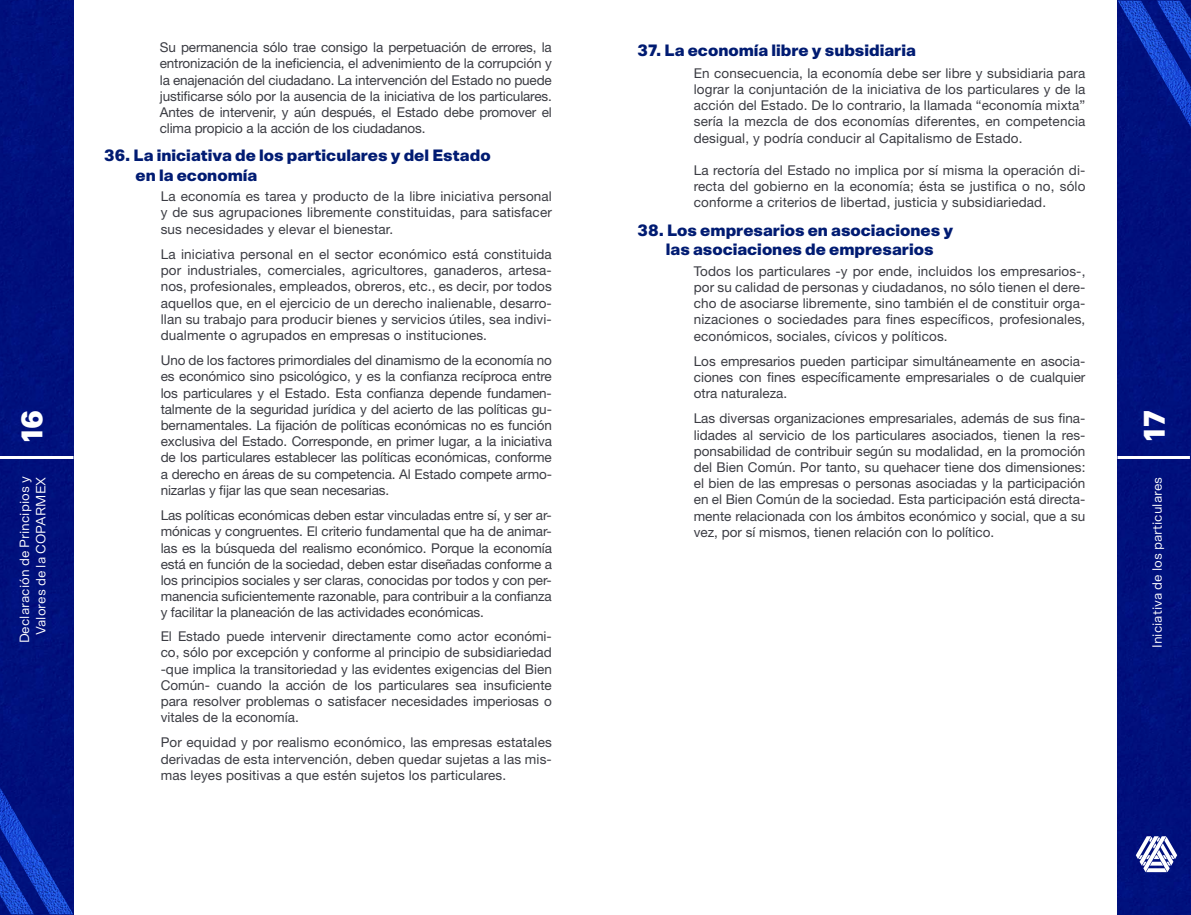
<style>
.page{position:relative;width:1191px;height:915px;background:#fff}
.page>*{position:absolute;margin:0;border:0;box-sizing:border-box;transform-origin:0 0}
.t1{font:900 30px "Scto Grotesk A";color:#fff}
.t2{font:900 16.5px/19.8px "Scto Grotesk A";color:#001b72}
.t3{font:13.5px/16.2px "Helvetica Neue LT Std";color:#3b3c43;text-align:justify}
.t4{font:13.5px/16.2px "Scto Grotesk A";color:#fff;text-align:center}
</style>
<div class="page">
<div style="left:1117px;top:0;width:74px;height:914px;background:#00107d"></div>
<div style="left:0;top:0;width:73px;height:747px;background:#00107d"></div>
<hr style="left:0;top:456px;width:73px;height:3px;background:#fff">
<hr style="left:1117px;top:456px;width:72px;height:3px;background:#fff">
<svg style="left:1135px;top:836px;width:42px;height:35px"></svg>
<img style="left:0;top:747px;width:73px;height:167px">
<img style="left:0;top:814px;width:34px;height:100px">
<img style="left:1117px;top:1px;width:74px;height:167px">
<img style="left:1156px;top:1px;width:35px;height:99px">
<p class="t3" style="left:160px;top:39px;width:393px">Su permanencia sólo trae consigo la perpetuación de errores, la entronización de la ineficiencia, el advenimiento de la corrupción y la enajenación del ciudadano. La intervención del Estado no puede justificarse sólo por la ausencia de la iniciativa de los particulares.<br>Antes de intervenir, y aún después, el Estado debe promover el clima propicio a la acción de los ciudadanos.</p>
<p class="t2" style="left:637px;top:40px;width:280px">37. La economía libre y subsidiaria</p>
<p class="t3" style="left:694px;top:65px;width:393px">En consecuencia, la economía debe ser libre y subsidiaria para lograr la conjuntación de la iniciativa de los particulares y de la acción del Estado. De lo contrario, la llamada “economía mixta” sería la mezcla de dos economías diferentes, en competencia desigual, y podría conducir al Capitalismo de Estado.</p>
<p class="t3" style="left:694px;top:162px;width:393px">La rectoría del Estado no implica por sí misma la operación di&shy;recta del gobierno en la economía; ésta se justifica o no, sólo conforme a criterios de libertad, justicia y subsidiariedad.</p>
<p class="t2" style="left:136px;top:145px;width:356px;text-indent:-31px">36. La iniciativa de los particulares y del Estado en la economía</p>
<p class="t3" style="left:161px;top:188px;width:393px">La economía es tarea y producto de la libre iniciativa personal y de sus agrupaciones libremente constituidas, para satisfacer sus necesidades y elevar el bienestar.</p>
<p class="t3" style="left:161px;top:246px;width:393px">La iniciativa personal en el sector económico está constituida por industriales, comerciales, agricultores, ganaderos, artesa&shy;nos, profesionales, empleados, obreros, etc., es decir, por todos aquellos que, en el ejercicio de un derecho inalienable, desarro&shy;llan su trabajo para producir bienes y servicios útiles, sea indivi&shy;dualmente o agrupados en empresas o instituciones.</p>
<p class="t3" style="left:161px;top:352px;width:393px">Uno de los factores primordiales del dinamismo de la economía no es económico sino psicológico, y es la confianza recíproca entre los particulares y el Estado. Esta confianza depende fundamen&shy;talmente de la seguridad jurídica y del acierto de las políticas gu&shy;bernamentales. La fijación de políticas económicas no es función exclusiva del Estado. Corresponde, en primer lugar, a la iniciativa de los particulares establecer las políticas económicas, conforme a derecho en áreas de su competencia. Al Estado compete armo&shy;nizarlas y fijar las que sean necesarias.</p>
<p class="t3" style="left:161px;top:507px;width:393px">Las políticas económicas deben estar vinculadas entre sí, y ser ar&shy;mónicas y congruentes. El criterio fundamental que ha de animar&shy;las es la búsqueda del realismo económico. Porque la economía está en función de la sociedad, deben estar diseñadas conforme a los principios sociales y ser claras, conocidas por todos y con per&shy;manencia suficientemente razonable, para contribuir a la confianza y facilitar la planeación de las actividades económicas.</p>
<p class="t3" style="left:161px;top:627px;width:393px">El Estado puede intervenir directamente como actor económi&shy;co, sólo por excepción y conforme al principio de subsidiariedad -que implica la transitoriedad y las evidentes exigencias del Bien Común- cuando la acción de los particulares sea insuficiente para resolver problemas o satisfacer necesidades imperiosas o vitales de la economía.</p>
<p class="t3" style="left:161px;top:734px;width:393px">Por equidad y por realismo económico, las empresas estatales derivadas de esta intervención, deben quedar sujetas a las mis&shy;mas leyes positivas a que estén sujetos los particulares.</p>
<p class="t2" style="left:637px;top:220px;width:317px;text-align:center">38. Los empresarios en asociaciones y las asociaciones de empresarios</p>
<p class="t3" style="left:694px;top:262px;width:393px">Todos los particulares -y por ende, incluidos los empresarios-, por su calidad de personas y ciudadanos, no sólo tienen el dere&shy;cho de asociarse libremente, sino también el de constituir orga&shy;nizaciones o sociedades para fines específicos, profesionales, económicos, sociales, cívicos y políticos.</p>
<p class="t3" style="left:694px;top:352px;width:393px">Los empresarios pueden participar simultáneamente en asocia&shy;ciones con fines específicamente empresariales o de cualquier otra naturaleza.</p>
<p class="t3" style="left:694px;top:410px;width:393px">Las diversas organizaciones empresariales, además de sus fina&shy;lidades al servicio de los particulares asociados, tienen la res&shy;ponsabilidad de contribuir según su modalidad, en la promoción del Bien Común. Por tanto, su quehacer tiene dos dimensiones: el bien de las empresas o personas asociadas y la participación en el Bien Común de la sociedad. Esta participación está directa&shy;mente relacionada con los ámbitos económico y social, que a su vez, por sí mismos, tienen relación con lo político.</p>
<h1 class="t1" style="left:13px;top:441px;width:34px;rotate:-90deg">16</h1>
<h1 class="t1" style="left:1136px;top:440px;width:32px;rotate:-90deg">17</h1>
<p class="t4" style="left:16px;top:643px;width:168px;rotate:-90deg">Declaración de Principios y<br>Valores de la COPARMEX</p>
<p class="t4" style="left:1149px;top:647px;width:173px;rotate:-90deg">Iniciativa de los particulares</p>
</div>
